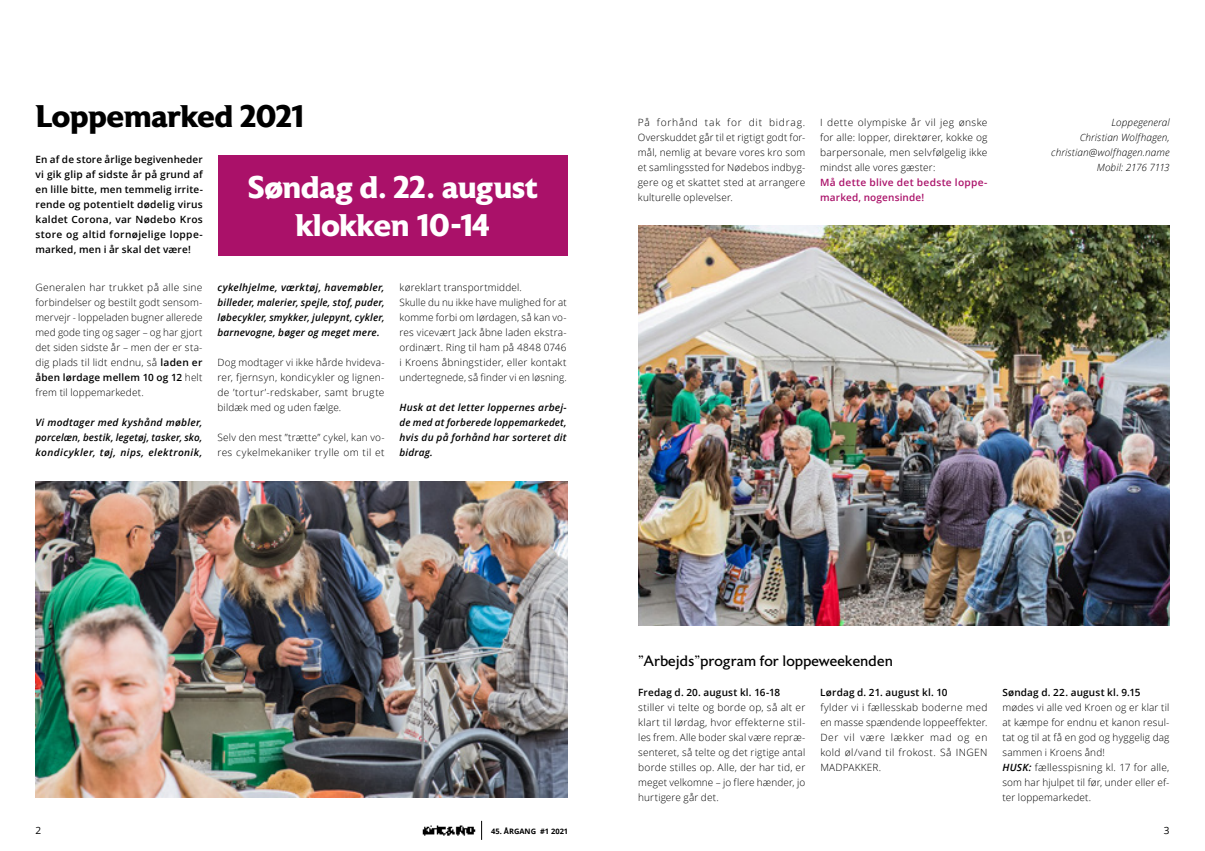
<style>
.page{position:relative;width:1205px;height:851px;background:#fff}
.page>*{position:absolute;margin:0;border:0;box-sizing:border-box;transform-origin:0 0}
.t1{font:700 31.25px/37.5px "Astoria";letter-spacing:-.01em;color:#fff;text-align:center}
.t2{font:700 31.25px "Astoria";letter-spacing:-.01em;color:#000}
.t3{font:15px "Astoria";color:#000}
.t4{font:300 10px/15px "Open Sans";letter-spacing:.02em;color:#000;text-align:justify}
.t5{font:italic 600 10px/15px "Open Sans";letter-spacing:.02em;color:#000;text-align:justify}
.t6{font:600 10px/15px "Open Sans";letter-spacing:.02em;color:#000;text-align:justify}
.t7{font:italic 300 10px/15px "Open Sans";letter-spacing:.01em;color:#000;text-align:right}
.t8{font:600 10px/15px "Open Sans";letter-spacing:.02em;color:#aa1169}
.t9{font:10px "Open Sans";color:#000}
.t10{font:700 7.5px "Open Sans";color:#000}
.s1{font-weight:600}
.s2{font-weight:600;font-style:italic}
</style>
<div class="page">
<div style="left:218px;top:155px;width:349px;height:100px;background:#aa1169"></div>
<img style="left:36px;top:481px;width:531px;height:316px">
<img style="left:638px;top:225px;width:532px;height:400px">
<svg style="left:481px;top:820px;width:1px;height:19px"></svg>
<img style="left:422px;top:825px;width:54px;height:11px">
<h1 class="t2" style="left:35px;top:98px;width:271px">Loppemarked 2021</h1>
<p class="t6" style="left:36px;top:151px;width:169px">En af de store årlige begivenheder vi gik glip af sidste år på grund af en lille bitte, men temmelig irrite&shy;rende og potentielt dødelig virus kaldet Corona, var Nødebo Kros store og altid fornøjelige loppe&shy;marked, men i år skal det være!</p>
<h1 class="t1" style="left:247px;top:169px;width:292px">Søndag d. 22. august klokken 10-14</h1>
<p class="t4" style="left:35px;top:279px;width:169px">Generalen har trukket på alle sine forbindelser og bestilt godt sensom&shy;mervejr - loppeladen bugner allerede med gode ting og sager – og har gjort det siden sidste år – men der er sta&shy;dig plads til lidt endnu, så <span class="s1">laden er åben lørdage mellem 10 og 12</span> helt frem til loppemarkedet.</p>
<p class="t5" style="left:35px;top:414px;width:169px">Vi modtager med kyshånd møbler, porcelæn, bestik, legetøj, tasker, sko, kondicykler, tøj, nips, elektronik,</p>
<p class="t5" style="left:217px;top:279px;width:169px">cykelhjelme, værktøj, havemøbler, billeder, malerier, spejle, stof, puder, løbecykler, smykker, julepynt, cykler, barnevogne, bøger og meget mere.</p>
<p class="t4" style="left:217px;top:354px;width:169px">Dog modtager vi ikke hårde hvideva&shy;rer, fjernsyn, kondicykler og lignen&shy;de ’tortur’-redskaber, samt brugte bildæk med og uden fælge.</p>
<p class="t4" style="left:217px;top:429px;width:169px">Selv den mest ”trætte” cykel, kan vo&shy;res cykelmekaniker trylle om til et</p>
<p class="t4" style="left:400px;top:279px;width:169px;text-align:left">køreklart transportmiddel.<br>Skulle du nu ikke have mulighed for at komme forbi om lørdagen, så kan vo&shy;res vicevært Jack åbne laden ekstra&shy;ordinært. Ring til ham på 4848 0746 i Kroens åbningstider, eller kontakt undertegnede, så finder vi en løsning.</p>
<p class="t5" style="left:400px;top:399px;width:169px">Husk at det letter loppernes arbej&shy;de med at forberede loppemarkedet, hvis du på forhånd har sorteret dit bidrag.</p>
<p class="t4" style="left:638px;top:114px;width:169px">På forhånd tak for dit bidrag.<br>Overskuddet går til et rigtigt godt for&shy;mål, nemlig at bevare vores kro som et samlingssted for Nødebos indbyg&shy;gere og et skattet sted at arrangere kulturelle oplevelser.</p>
<p class="t4" style="left:820px;top:114px;width:169px">I dette olympiske år vil jeg ønske for alle: lopper, direktører, kokke og barpersonale, men selvfølgelig ikke mindst alle vores gæster:</p>
<p class="t8" style="left:820px;top:174px;width:169px">Må dette blive det bedste loppe&shy;marked, nogensinde!</p>
<p class="t7" style="left:1051px;top:114px;width:120px">Loppegeneral<br>Christian Wolfhagen, christian@wolfhagen.name<br>Mobil: 2176 7113</p>
<h2 class="t3" style="left:638px;top:652px;width:256px">”Arbejds”program for loppeweekenden</h2>
<p class="t6" style="left:638px;top:684px;width:143px">Fredag d. 20. august kl. 16-18</p>
<p class="t4" style="left:638px;top:699px;width:169px">stiller vi telte og borde op, så alt er klart til lørdag, hvor effekterne stil&shy;les frem. Alle boder skal være repræ&shy;senteret, så telte og det rigtige antal borde stilles op. Alle, der har tid, er meget velkomne – jo flere hænder, jo hurtigere går det.</p>
<p class="t6" style="left:820px;top:684px;width:129px">Lørdag d. 21. august kl. 10</p>
<p class="t4" style="left:820px;top:699px;width:169px">fylder vi i fællesskab boderne med en masse spændende loppeeffekter.<br>Der vil være lækker mad og en kold øl/vand til frokost. Så INGEN MADPAKKER.</p>
<p class="t6" style="left:1002px;top:684px;width:140px">Søndag d. 22. august kl. 9.15</p>
<p class="t4" style="left:1002px;top:699px;width:169px;text-align:left">mødes vi alle ved Kroen og er klar til at kæmpe for endnu et kanon resul&shy;tat og til at få en god og hyggelig dag sammen i Kroens ånd!<br><span class="s2">HUSK:</span> fællesspisning kl. 17 for alle, som har hjulpet til før, under eller ef&shy;ter loppemarkedet.</p>
<p class="t9" style="left:35px;top:823px;width:7px">2</p>
<p class="t10" style="left:491px;top:825px;width:79px">45. ÅRGANG #1 2021</p>
<p class="t9" style="left:1164px;top:823px;width:7px">3</p>
</div>
